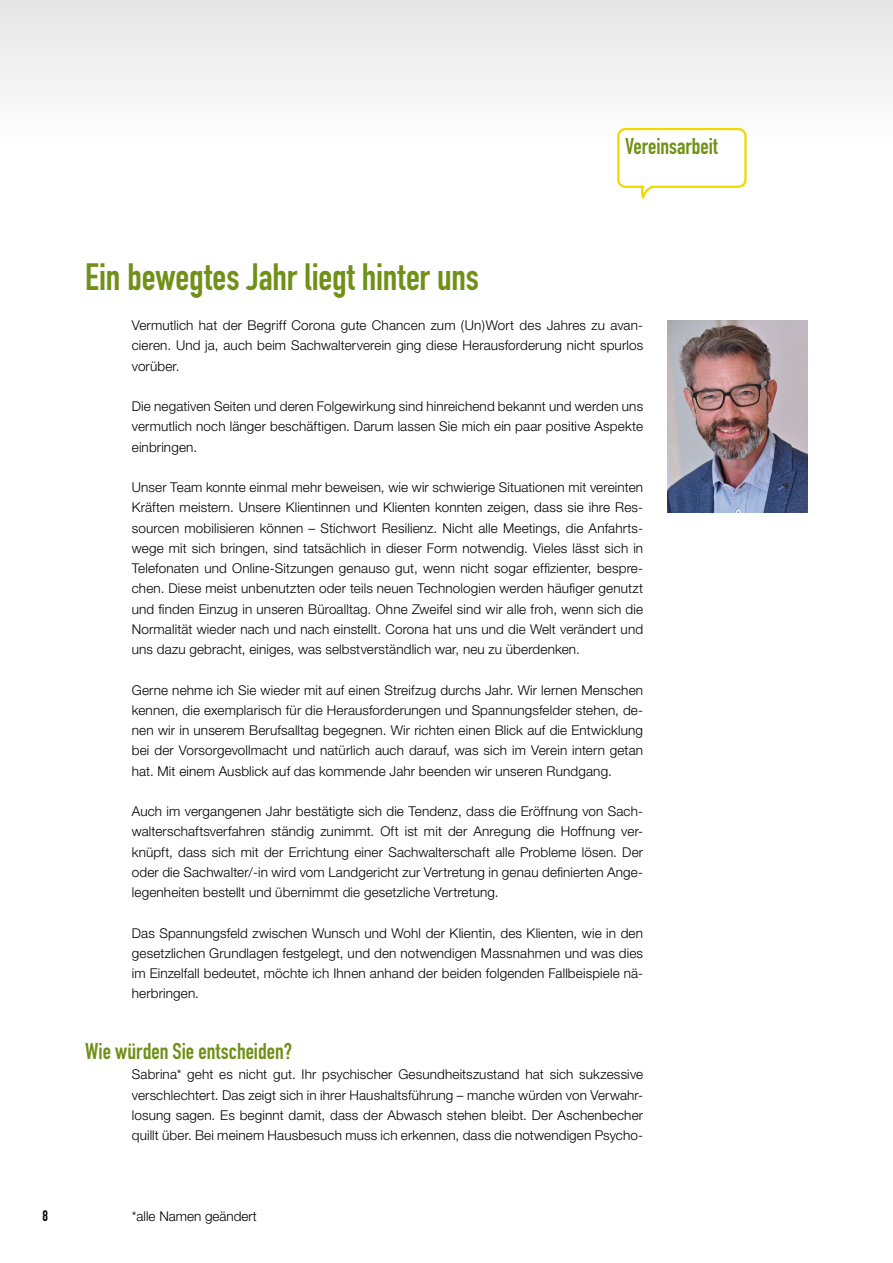
<style>
.page{position:relative;width:893px;height:1263px;background:#fff}
.page>*{position:absolute;margin:0;border:0;box-sizing:border-box;transform-origin:0 0}
.t1{font:37.5px "DIN Engschrift";letter-spacing:-.005em;color:#709017}
.t2{font:22.5px "DIN Engschrift";color:#709017}
.t3{font:15px "DIN Engschrift";color:#000}
.t4{font:300 13.5px/20.2px "Helvetica Neue";letter-spacing:.01em;color:#000;text-align:justify}
</style>
<div class="page">
<div style="left:0;top:0;width:893px;height:149px;background:#f2f2f2"></div>
<svg style="left:616px;top:128px;width:132px;height:71px"></svg>
<img style="left:668px;top:320px;width:140px;height:192px">
<h2 class="t2" style="left:625px;top:132px;width:94px">Vereinsarbeit</h2>
<p class="t3" style="left:43px;top:1207px;width:7px">8</p>
<h1 class="t1" style="left:85px;top:254px;width:395px">Ein bewegtes Jahr liegt hinter uns</h1>
<p class="t4" style="left:132px;top:315px;width:513px">Vermutlich hat der Begriff Corona gute Chancen zum (Un)Wort des Jahres zu avan&shy;cieren. Und ja, auch beim Sachwalterverein ging diese Herausforderung nicht spurlos vorüber.</p>
<p class="t4" style="left:132px;top:396px;width:513px">Die negativen Seiten und deren Folgewirkung sind hinreichend bekannt und werden uns vermutlich noch länger beschäftigen. Darum lassen Sie mich ein paar positive Aspekte einbringen.</p>
<p class="t4" style="left:132px;top:477px;width:513px">Unser Team konnte einmal mehr beweisen, wie wir schwierige Situationen mit vereinten Kräften meistern. Unsere Klientinnen und Klienten konnten zeigen, dass sie ihre Res&shy;sourcen mobilisieren können – Stichwort Resilienz. Nicht alle Meetings, die Anfahrts&shy;wege mit sich bringen, sind tatsächlich in dieser Form notwendig. Vieles lässt sich in Telefonaten und Online-Sitzungen genauso gut, wenn nicht sogar effizienter, bespre&shy;chen. Diese meist unbenutzten oder teils neuen Technologien werden häufiger genutzt und finden Einzug in unseren Büroalltag. Ohne Zweifel sind wir alle froh, wenn sich die Normalität wieder nach und nach einstellt. Corona hat uns und die Welt verändert und uns dazu gebracht, einiges, was selbstverständlich war, neu zu überdenken.</p>
<p class="t4" style="left:132px;top:679px;width:513px">Gerne nehme ich Sie wieder mit auf einen Streifzug durchs Jahr. Wir lernen Menschen kennen, die exemplarisch für die Herausforderungen und Spannungsfelder stehen, de&shy;nen wir in unserem Berufsalltag begegnen. Wir richten einen Blick auf die Entwicklung bei der Vorsorgevollmacht und natürlich auch darauf, was sich im Verein intern getan hat. Mit einem Ausblick auf das kommende Jahr beenden wir unseren Rundgang.</p>
<p class="t4" style="left:132px;top:801px;width:513px">Auch im vergangenen Jahr bestätigte sich die Tendenz, dass die Eröffnung von Sach&shy;walterschaftsverfahren ständig zunimmt. Oft ist mit der Anregung die Hoffnung ver&shy;knüpft, dass sich mit der Errichtung einer Sachwalterschaft alle Probleme lösen. Der oder die Sachwalter/-in wird vom Landgericht zur Vertretung in genau definierten Ange&shy;legenheiten bestellt und übernimmt die gesetzliche Vertretung.</p>
<p class="t4" style="left:132px;top:922px;width:513px">Das Spannungsfeld zwischen Wunsch und Wohl der Klientin, des Klienten, wie in den gesetzlichen Grundlagen festgelegt, und den notwendigen Massnahmen und was dies im Einzelfall bedeutet, möchte ich Ihnen anhand der beiden folgenden Fallbeispiele nä&shy;herbringen.</p>
<h2 class="t2" style="left:85px;top:1038px;width:209px">Wie würden Sie entscheiden?</h2>
<p class="t4" style="left:132px;top:1064px;width:513px">Sabrina* geht es nicht gut. Ihr psychischer Gesundheitszustand hat sich sukzessive verschlechtert. Das zeigt sich in ihrer Haushaltsführung – manche würden von Verwahr&shy;losung sagen. Es beginnt damit, dass der Abwasch stehen bleibt. Der Aschenbecher quillt über. Bei meinem Hausbesuch muss ich erkennen, dass die notwendigen Psycho-</p>
<p class="t4" style="left:132px;top:1206px;width:127px">*alle Namen geändert</p>
</div>
